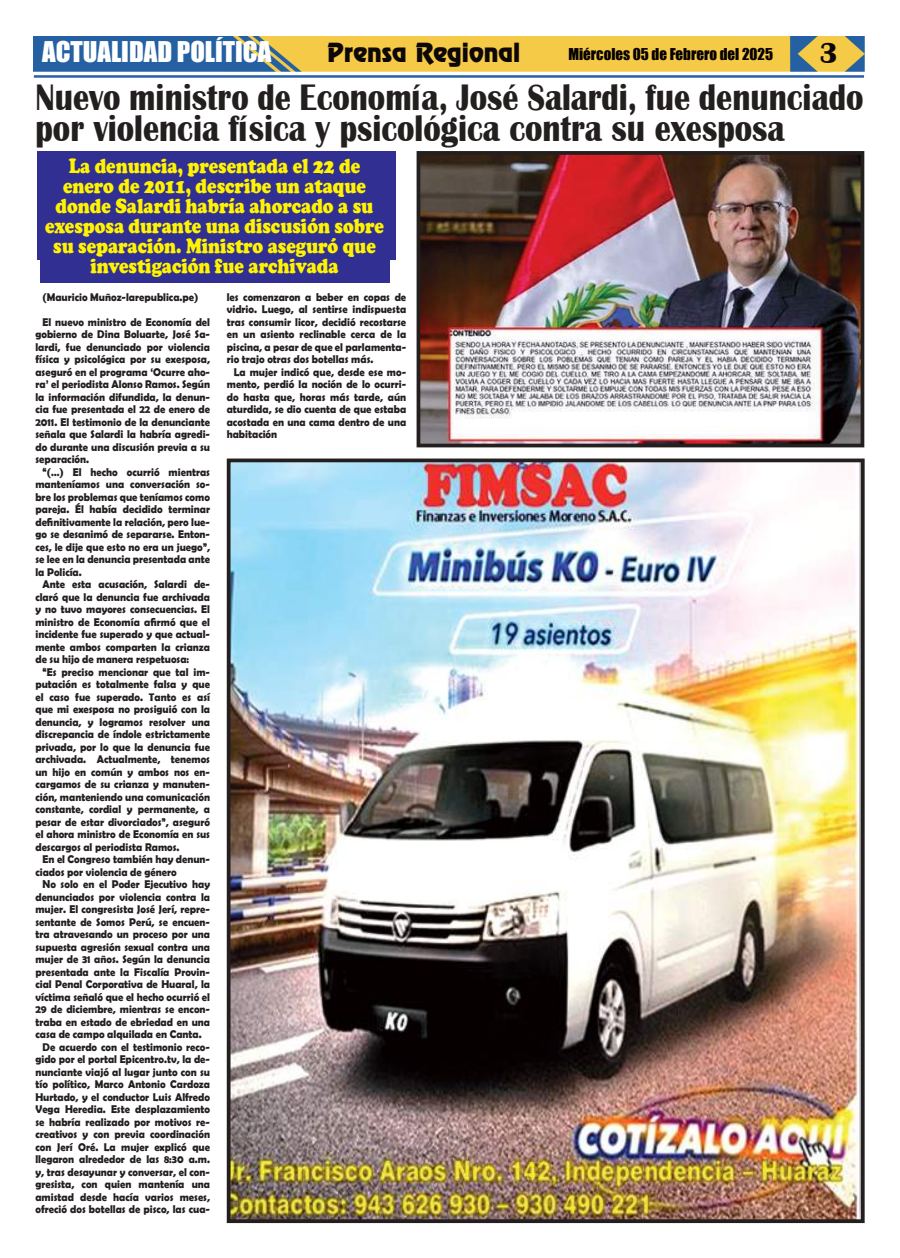
<style>
.page{position:relative;width:900px;height:1258px;background:#fff}
.page>*{position:absolute;margin:0;border:0;box-sizing:border-box;transform-origin:0 0}
.t1{font:700 38px/31.2px "Britannic";color:#241f1f;scale:.85 1}
.t2{font:700 30px "Britannic";color:#0e0708}
.t3{font:26.25px "Impact";color:#fff}
.t4{font:23.75px "Renfrew Normal";color:#0e0708}
.t5{font:900 21.25px/20px "Cooper";color:#fff300;text-align:center;scale:.84 1}
.t6{font:15px "Impact";color:#060000}
.t7{font:700 11.25px/12.5px "Berlin Sans FB Demi";color:#241f1f;text-align:justify;scale:.94 1}
</style>
<div class="page">
<hr style="left:34px;top:75px;width:830px;height:3px;background:#2960a6">
<img style="left:34px;top:36px;width:830px;height:36px">
<img style="left:232px;top:463px;width:628px;height:755px">
<div style="left:227px;top:458px;width:638px;height:765px;border:4px solid #241f1f"></div>
<img style="left:422px;top:156px;width:437px;height:286px">
<div style="left:417px;top:151px;width:447px;height:296px;border:4px solid #241f1f"></div>
<div style="left:37px;top:151px;width:359px;height:109px;background:#313092"></div>
<div style="left:40px;top:159px;width:349px;height:124px;background:#313092"></div>
<h3 class="t3" style="left:42px;top:32px;width:231px">ACTUALIDAD POLÍTICA</h3>
<h3 class="t4" style="left:327px;top:37px;width:194px">Prensa Regional</h3>
<h3 class="t6" style="left:568px;top:43px;width:206px">Miércoles 05 de Febrero del 2025</h3>
<h2 class="t2" style="left:820px;top:36px;width:20px">3</h2>
<h1 class="t1" style="left:35px;top:82px;width:976px">Nuevo ministro de Economía, José Salardi, fue denunciado por violencia física y psicológica contra su exesposa</h1>
<h3 class="t5" style="left:45px;top:156px;width:405px">La denuncia, presentada el 22 de enero de 2011, describe un ataque donde Salardi habría ahorcado a su exesposa durante una discusión sobre su separación. Ministro aseguró que investigación fue archivada</h3>
<p class="t7" style="left:43px;top:290px;width:167px">(Mauricio Muñoz-larepublica.pe)</p>
<p class="t7" style="left:35px;top:315px;width:187px;text-indent:7px">El nuevo ministro de Economía del gobierno de Dina Boluarte, José Sa&shy;lardi, fue denunciado por violencia física y psicológica por su exesposa, aseguró en el programa ‘Ocurre aho&shy;ra’ el periodista Alonso Ramos. Según la información difundida, la denun&shy;cia fue presentada el 22 de enero de 2011. El testimonio de la denunciante señala que Salardi la habría agredi&shy;do durante una discusión previa a su separación.</p>
<p class="t7" style="left:35px;top:465px;width:187px;text-indent:7px">“(…) El hecho ocurrió mientras manteníamos una conversación so&shy;bre los problemas que teníamos como pareja. Él había decidido terminar definitivamente la relación, pero lue&shy;go se desanimó de separarse. Enton&shy;ces, le dije que esto no era un juego”, se lee en la denuncia presentada ante la Policía.</p>
<p class="t7" style="left:35px;top:578px;width:187px;text-indent:7px">Ante esta acusación, Salardi de&shy;claró que la denuncia fue archivada y no tuvo mayores consecuencias. El ministro de Economía afirmó que el incidente fue superado y que actual&shy;mente ambos comparten la crianza de su hijo de manera respetuosa:</p>
<p class="t7" style="left:35px;top:665px;width:187px;text-indent:7px">“Es preciso mencionar que tal im&shy;putación es totalmente falsa y que el caso fue superado. Tanto es así que mi exesposa no prosiguió con la denuncia, y logramos resolver una discrepancia de índole estrictamente privada, por lo que la denuncia fue archivada. Actualmente, tenemos un hijo en común y ambos nos en&shy;cargamos de su crianza y manuten&shy;ción, manteniendo una comunicación constante, cordial y permanente, a pesar de estar divorciados”, aseguró el ahora ministro de Economía en sus descargos al periodista Ramos.</p>
<p class="t7" style="left:35px;top:853px;width:187px;text-indent:7px">En el Congreso también hay denun&shy;ciados por violencia de género</p>
<p class="t7" style="left:43px;top:878px;width:180px">No solo en el Poder Ejecutivo hay</p>
<p class="t7" style="left:35px;top:890px;width:187px">denunciados por violencia contra la</p>
<p class="t7" style="left:35px;top:903px;width:187px">mujer. El congresista José Jerí, repre-</p>
<p class="t7" style="left:35px;top:915px;width:187px">sentante de Somos Perú, se encuen-</p>
<p class="t7" style="left:35px;top:928px;width:187px">tra atravesando un proceso por una</p>
<p class="t7" style="left:35px;top:940px;width:187px">supuesta agresión sexual contra una</p>
<p class="t7" style="left:35px;top:953px;width:187px">mujer de 31 años. Según la denuncia</p>
<p class="t7" style="left:35px;top:965px;width:187px">presentada ante la Fiscalía Provin-</p>
<p class="t7" style="left:35px;top:978px;width:187px">cial Penal Corporativa de Huaral, la</p>
<p class="t7" style="left:35px;top:990px;width:187px">víctima señaló que el hecho ocurrió el</p>
<p class="t7" style="left:35px;top:1003px;width:187px">29 de diciembre, mientras se encon-</p>
<p class="t7" style="left:35px;top:1015px;width:187px">traba en estado de ebriedad en una</p>
<p class="t7" style="left:35px;top:1028px;width:178px">casa de campo alquilada en Canta.</p>
<p class="t7" style="left:43px;top:1040px;width:180px">De acuerdo con el testimonio reco-</p>
<p class="t7" style="left:35px;top:1053px;width:187px">gido por el portal Epicentro.tv, la de-</p>
<p class="t7" style="left:35px;top:1065px;width:187px">nunciante viajó al lugar junto con su</p>
<p class="t7" style="left:35px;top:1078px;width:187px">tío político, Marco Antonio Cardoza</p>
<p class="t7" style="left:35px;top:1090px;width:187px">Hurtado, y el conductor Luis Alfredo</p>
<p class="t7" style="left:35px;top:1103px;width:187px">Vega Heredia. Este desplazamiento</p>
<p class="t7" style="left:35px;top:1115px;width:187px">se habría realizado por motivos re-</p>
<p class="t7" style="left:35px;top:1128px;width:187px">creativos y con previa coordinación</p>
<p class="t7" style="left:35px;top:1140px;width:187px">con Jerí Oré. La mujer explicó que</p>
<p class="t7" style="left:35px;top:1153px;width:187px">llegaron alrededor de las 8:30 a.m.</p>
<p class="t7" style="left:35px;top:1165px;width:187px">y, tras desayunar y conversar, el con-</p>
<p class="t7" style="left:35px;top:1178px;width:187px">gresista, con quien mantenía una</p>
<p class="t7" style="left:35px;top:1190px;width:187px">amistad desde hacía varios meses,</p>
<p class="t7" style="left:35px;top:1203px;width:187px">ofreció dos botellas de pisco, las cua-</p>
<p class="t7" style="left:227px;top:290px;width:192px">les comenzaron a beber en copas de vidrio. Luego, al sentirse indispuesta tras consumir licor, decidió recostarse en un asiento reclinable cerca de la piscina, a pesar de que el parlamenta&shy;rio trajo otras dos botellas más.</p>
<p class="t7" style="left:227px;top:365px;width:192px;text-indent:7px">La mujer indicó que, desde ese mo&shy;mento, perdió la noción de lo ocurri&shy;do hasta que, horas más tarde, aún aturdida, se dio cuenta de que estaba acostada en una cama dentro de una habitación</p>
</div>
